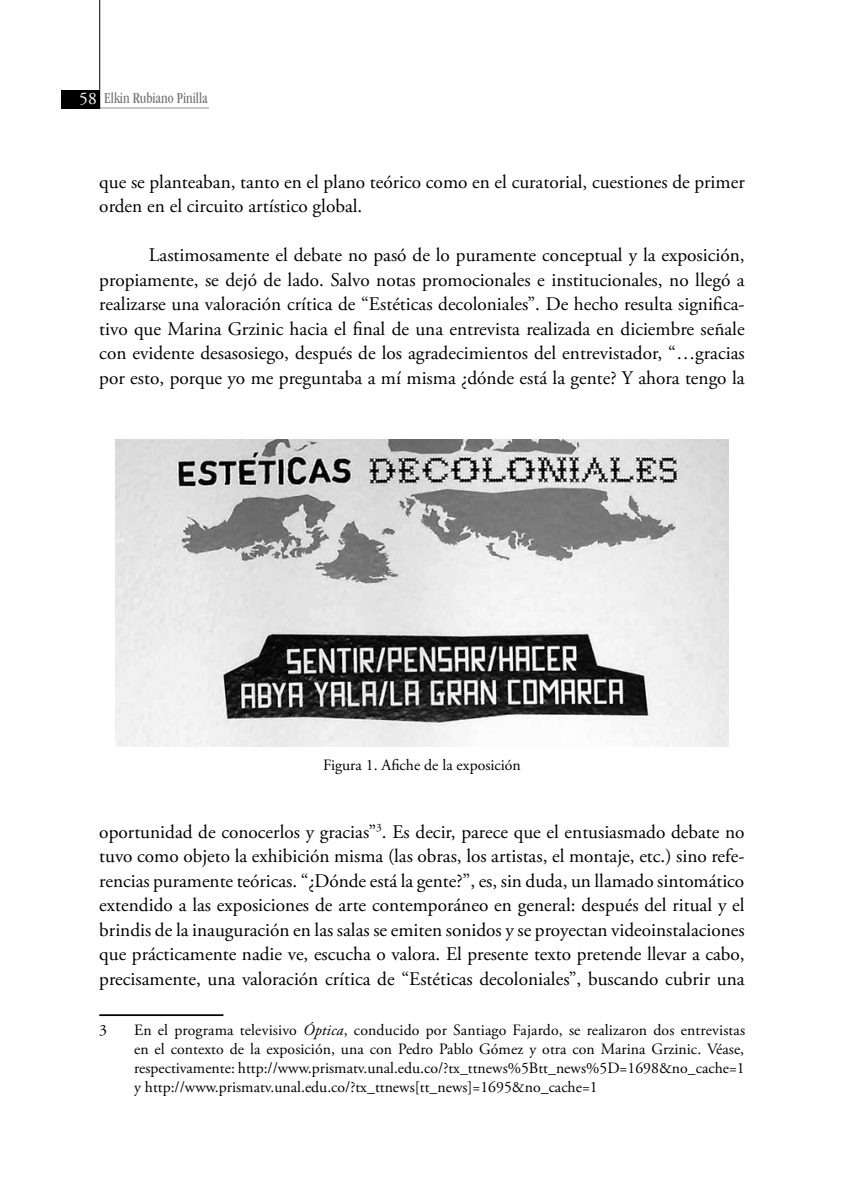
<style>
.page{position:relative;width:844px;height:1191px;background:#fff}
.page>*{position:absolute;margin:0;border:0;box-sizing:border-box;transform-origin:0 0}
.t1{font:19.25px/24.5px "Adobe Garamond Pro";color:#000;text-align:justify}
.t2{font:15.75px/18.9px "Adobe Garamond Pro";color:#000;text-align:justify}
.t3{font:condensed 15.75px "Garamond IT Cby BT";color:#707172;scale:.9 1}
.s1{font-family:"Adobe Garamond Pro";font-stretch:normal;font-size:17.5px;color:#fff}
.s2{font-style:italic}
</style>
<div class="page">
<hr style="left:99px;top:107px;width:110px;height:2px;background:#c6c7c8">
<div style="left:61px;top:90px;width:39px;height:19px;background:#000"></div>
<hr style="left:99px;top:0;width:1px;height:109px;background:#000">
<hr style="left:99px;top:1014px;width:124px;height:2px;background:#000">
<img style="left:116px;top:439px;width:612px;height:307px">
<p class="t3" style="left:79px;top:89px;width:144px"><span class="s1">58</span> Elkin Rubiano Pinilla</p>
<p class="t1" style="left:99px;top:170px;width:646px">que se planteaban, tanto en el plano teórico como en el curatorial, cuestiones de primer orden en el circuito artístico global.</p>
<p class="t1" style="left:99px;top:243px;width:646px;text-indent:50px">Lastimosamente el debate no pasó de lo puramente conceptual y la exposición, propiamente, se dejó de lado. Salvo notas promocionales e institucionales, no llegó a realizarse una valoración crítica de “Estéticas decoloniales”. De hecho resulta significa&shy;tivo que Marina Grzinic hacia el final de una entrevista realizada en diciembre señale con evidente desasosiego, después de los agradecimientos del entrevistador, “…gracias por esto, porque yo me preguntaba a mí misma ¿dónde está la gente? Y ahora tengo la</p>
<p class="t2" style="left:323px;top:756px;width:199px">Figura 1. Afiche de la exposición</p>
<p class="t1" style="left:99px;top:820px;width:646px">oportunidad de conocerlos y gracias”<sup>3</sup>. Es decir, parece que el entusiasmado debate no tuvo como objeto la exhibición misma (las obras, los artistas, el montaje, etc.) sino refe&shy;rencias puramente teóricas. “¿Dónde está la gente?”, es, sin duda, un llamado sintomático extendido a las exposiciones de arte contemporáneo en general: después del ritual y el brindis de la inauguración en las salas se emiten sonidos y se proyectan videoinstalaciones que prácticamente nadie ve, escucha o valora. El presente texto pretende llevar a cabo, precisamente, una valoración crítica de “Estéticas decoloniales”, buscando cubrir una</p>
<p class="t2" style="left:99px;top:1021px;width:9px">3</p>
<p class="t2" style="left:134px;top:1021px;width:612px">En el programa televisivo <span class="s2">Óptica</span>, conducido por Santiago Fajardo, se realizaron dos entrevistas en el contexto de la exposición, una con Pedro Pablo Gómez y otra con Marina Grzinic. Véase, respectivamente: http://www.prismatv.unal.edu.co/?tx_ttnews%5Btt_news%5D=1698&amp;no_cache=1 y http://www.prismatv.unal.edu.co/?tx_ttnews[tt_news]=1695&amp;no_cache=1</p>
</div>
